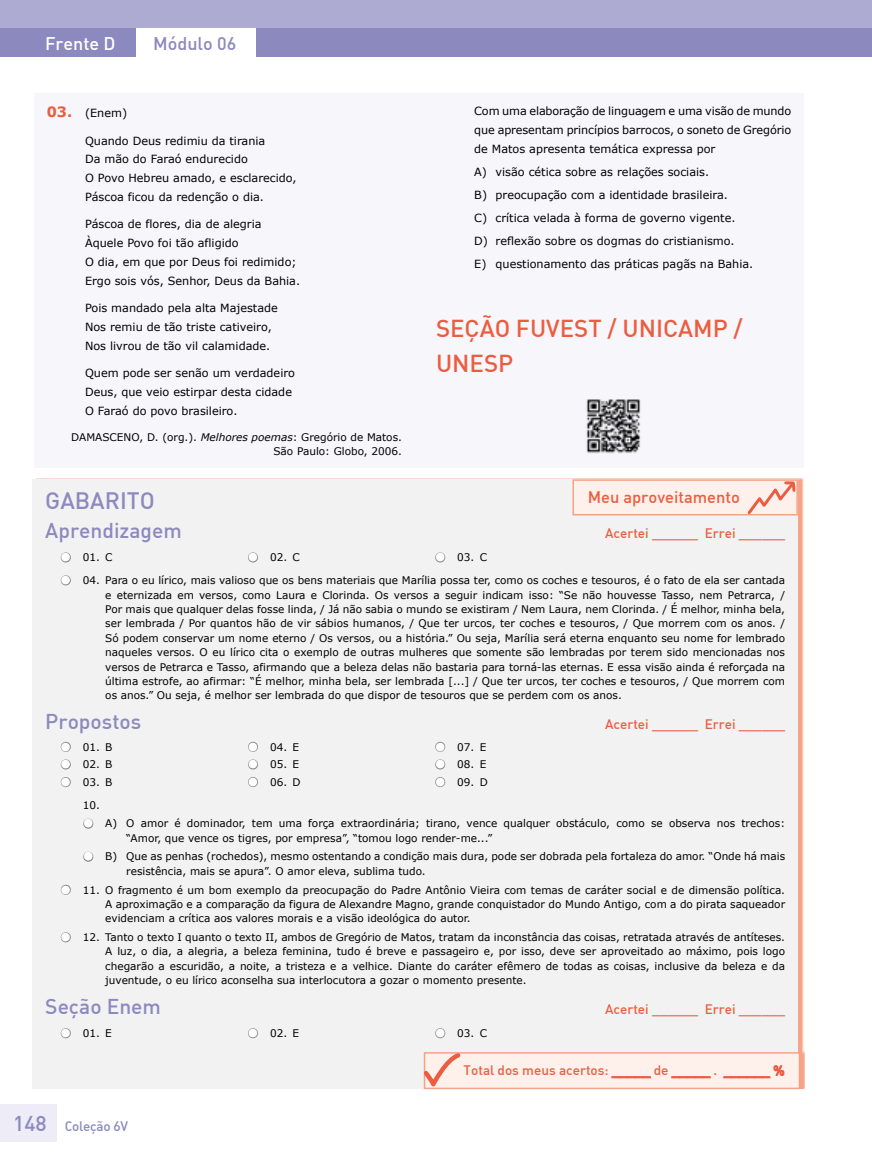
<style>
.page{position:relative;width:872px;height:1170px;background:#fff}
.page>*{position:absolute;margin:0;border:0;box-sizing:border-box;transform-origin:0 0}
.t1{font:500 24px/34.7px "DIN";color:#eb5d40}
.t2{font:500 23.25px "DIN";color:#8b89be}
.t3{font:500 21px "DIN";color:#8b89be}
.t4{font:500 18px "DIN";color:#8b89be}
.t5{font:500 18px "DIN";color:#fff}
.t6{font:500 16.5px "DIN";color:#eb5d40}
.t7{font:500 13.5px "DIN";color:#eb5d40}
.t8{font:500 13.5px "DIN Alternate";letter-spacing:-.02em;color:#8b89be}
.t9{font:11.25px/18.8px "Verdana";color:#000}
.t10{font:10.5px/14.4px "Verdana";color:#000;text-align:justify}
.s1{font-weight:700;font-size:14.25px;color:#eb5d40}
.s2{font-style:italic}
.s3{color:#878787}
.s4{font-family:"DIN";font-size:21px}
</style>
<div class="page">
<div style="left:0;top:28px;width:136px;height:28px;background:#8b89be"></div>
<div style="left:256px;top:28px;width:616px;height:28px;background:#8b89be"></div>
<div style="left:0;top:0;width:872px;height:28px;background:#adabd2"></div>
<div style="left:0;top:1104px;width:57px;height:37px;background:#edecf7"></div>
<div style="left:34px;top:94px;width:769px;height:374px;background:#f7f6fb"></div>
<img style="left:586px;top:399px;width:55px;height:55px">
<div style="left:32px;top:479px;width:766px;height:610px;background:#f2f2f2"></div>
<div style="left:573px;top:480px;width:224px;height:34px;background:#fef1ec"></div>
<div style="left:572px;top:479px;width:226px;height:36px;border:2px solid #f5a386"></div>
<svg style="left:745px;top:480px;width:52px;height:36px"></svg>
<div style="left:424px;top:1052px;width:375px;height:36px;background:#fef1ec"></div>
<div style="left:424px;top:1051px;width:376px;height:38px;border:2px solid #f5a386"></div>
<svg style="left:423px;top:1051px;width:41px;height:39px"></svg>
<h3 class="t5" style="left:45px;top:32px;width:72px">Frente D</h3>
<h3 class="t4" style="left:153px;top:32px;width:85px">Módulo 06</h3>
<p class="t9" style="left:474px;top:101px;width:318px;text-align:justify">Com uma elaboração de linguagem e uma visão de mundo que apresentam princípios barrocos, o soneto de Gregório de Matos apresenta temática expressa por</p>
<p class="t9" style="left:474px;top:160px;width:281px;line-height:23.1px">A) visão cética sobre as relações sociais.<br>B) preocupação com a identidade brasileira.<br>C) crítica velada à forma de governo vigente.<br>D) reflexão sobre os dogmas do cristianismo.<br>E) questionamento das práticas pagãs na Bahia.</p>
<p class="t9" style="left:47px;top:104px;width:82px"><span class="s1">03.</span> (Enem)</p>
<p class="t9" style="left:85px;top:131px;width:213px">Quando Deus redimiu da tirania<br>Da mão do Faraó endurecido<br>O Povo Hebreu amado, e esclarecido,<br>Páscoa ficou da redenção o dia.</p>
<p class="t9" style="left:85px;top:215px;width:217px">Páscoa de flores, dia de alegria<br>Àquele Povo foi tão afligido<br>O dia, em que por Deus foi redimido;<br>Ergo sois vós, Senhor, Deus da Bahia.</p>
<p class="t9" style="left:85px;top:298px;width:194px">Pois mandado pela alta Majestade<br>Nos remiu de tão triste cativeiro,<br>Nos livrou de tão vil calamidade.</p>
<p class="t9" style="left:85px;top:363px;width:211px">Quem pode ser senão um verdadeiro<br>Deus, que veio estirpar desta cidade<br>O Faraó do povo brasileiro.</p>
<p class="t10" style="left:71px;top:430px;width:332px;line-height:13.8px;text-align:right">DAMASCENO, D. (org.). <span class="s2">Melhores poemas</span>: Gregório de Matos.<br>São Paulo: Globo, 2006.</p>
<h2 class="t2" style="left:45px;top:485px;width:111px">GABARITO</h2>
<h3 class="t3" style="left:45px;top:517px;width:138px">Aprendizagem</h3>
<p class="t7" style="left:605px;top:524px;width:181px">Acertei ______ Errei ______</p>
<p class="t10" style="left:60px;top:550px;width:54px"><span class="s3">•</span> 01. C</p>
<p class="t10" style="left:247px;top:550px;width:54px"><span class="s3">•</span> 02. C</p>
<p class="t10" style="left:435px;top:550px;width:54px"><span class="s3">•</span> 03. C</p>
<p class="t10" style="left:105px;top:573px;width:681px;text-indent:-45px"><span class="s3">•</span> 04. Para o eu lírico, mais valioso que os bens materiais que Marília possa ter, como os coches e tesouros, é o fato de ela ser cantada e eternizada em versos, como Laura e Clorinda. Os versos a seguir indicam isso: “Se não houvesse Tasso, nem Petrarca, / Por mais que qualquer delas fosse linda, / Já não sabia o mundo se existiram / Nem Laura, nem Clorinda. / É melhor, minha bela, ser lembrada / Por quantos hão de vir sábios humanos, / Que ter urcos, ter coches e tesouros, / Que morrem com os anos. / Só podem conservar um nome eterno / Os versos, ou a história.” Ou seja, Marília será eterna enquanto seu nome for lembrado naqueles versos. O eu lírico cita o exemplo de outras mulheres que somente são lembradas por terem sido mencionadas nos versos de Petrarca e Tasso, afirmando que a beleza delas não bastaria para torná-las eternas. E essa visão ainda é reforçada na última estrofe, ao afirmar: “É melhor, minha bela, ser lembrada [...] / Que ter urcos, ter coches e tesouros, / Que morrem com os anos.” Ou seja, é melhor ser lembrada do que dispor de tesouros que se perdem com os anos.</p>
<h3 class="t3" style="left:45px;top:707px;width:98px">Propostos</h3>
<p class="t7" style="left:605px;top:715px;width:181px">Acertei ______ Errei ______</p>
<p class="t10" style="left:60px;top:739px;width:54px"><span class="s3">•</span> 01. B</p>
<p class="t10" style="left:60px;top:757px;width:54px"><span class="s3">•</span> 02. B</p>
<p class="t10" style="left:60px;top:774px;width:54px"><span class="s3">•</span> 03. B</p>
<h1 class="t1" style="left:436px;top:310px;width:308px">SEÇÃO FUVEST / UNICAMP /<br>UNESP</h1>
<h3 class="t6" style="left:588px;top:487px;width:154px">Meu aproveitamento</h3>
<p class="t10" style="left:247px;top:739px;width:53px"><span class="s3">•</span> 04. E</p>
<p class="t10" style="left:247px;top:757px;width:53px"><span class="s3">•</span> 05. E</p>
<p class="t10" style="left:247px;top:774px;width:55px"><span class="s3">•</span> 06. D</p>
<p class="t10" style="left:435px;top:739px;width:53px"><span class="s3">•</span> 07. E</p>
<p class="t10" style="left:435px;top:757px;width:53px"><span class="s3">•</span> 08. E</p>
<p class="t10" style="left:435px;top:774px;width:55px"><span class="s3">•</span> 09. D</p>
<p class="t10" style="left:83px;top:797px;width:19px">10.</p>
<p class="t10" style="left:126px;top:816px;width:660px;text-indent:-43px"><span class="s3">•</span> A) O amor é dominador, tem uma força extraordinária; tirano, vence qualquer obstáculo, como se observa nos trechos: “Amor, que vence os tigres, por empresa”, “tomou logo render-me...”</p>
<p class="t10" style="left:126px;top:849px;width:660px;text-indent:-43px"><span class="s3">•</span> B) Que as penhas (rochedos), mesmo ostentando a condição mais dura, pode ser dobrada pela fortaleza do amor. “Onde há mais resistência, mais se apura”. O amor eleva, sublima tudo.</p>
<p class="t10" style="left:105px;top:882px;width:681px;text-indent:-45px"><span class="s3">•</span> 11. O fragmento é um bom exemplo da preocupação do Padre Antônio Vieira com temas de caráter social e de dimensão política.<br>A aproximação e a comparação da figura de Alexandre Magno, grande conquistador do Mundo Antigo, com a do pirata saqueador evidenciam a crítica aos valores morais e a visão ideológica do autor.</p>
<p class="t10" style="left:105px;top:929px;width:681px;text-indent:-45px"><span class="s3">•</span> 12. Tanto o texto I quanto o texto II, ambos de Gregório de Matos, tratam da inconstância das coisas, retratada através de antíteses.<br>A luz, o dia, a alegria, a beleza feminina, tudo é breve e passageiro e, por isso, deve ser aproveitado ao máximo, pois logo chegarão a escuridão, a noite, a tristeza e a velhice. Diante do caráter efêmero de todas as coisas, inclusive da beleza e da juventude, o eu lírico aconselha sua interlocutora a gozar o momento presente.</p>
<h3 class="t3" style="left:45px;top:992px;width:117px">Seção Enem</h3>
<p class="t7" style="left:605px;top:1000px;width:181px">Acertei ______ Errei ______</p>
<p class="t10" style="left:60px;top:1025px;width:53px"><span class="s3">•</span> 01. E</p>
<p class="t10" style="left:247px;top:1025px;width:53px"><span class="s3">•</span> 02. E</p>
<p class="t10" style="left:435px;top:1025px;width:54px"><span class="s3">•</span> 03. C</p>
<p class="t8" style="left:13px;top:1117px;width:116px"><span class="s4">148</span> Coleção 6V</p>
<p class="t7" style="left:463px;top:1061px;width:322px">Total dos meus acertos: _____ de _____ . ______ %</p>
</div>
